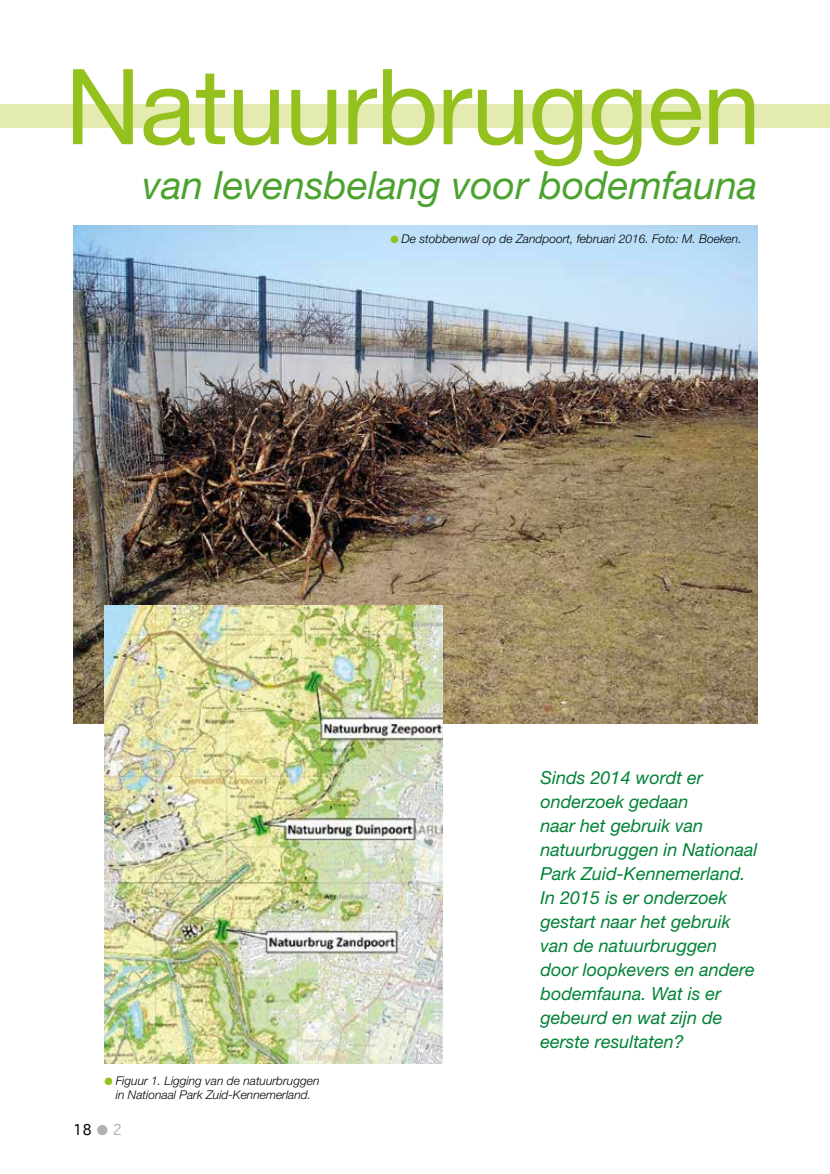
<style>
.page{position:relative;width:830px;height:1174px;background:#fff}
.page>*{position:absolute;margin:0;border:0;box-sizing:border-box;transform-origin:0 0}
.t1{font:105px "Helvetica Neue LT Std";letter-spacing:-.01em;color:#95c11f}
.t2{font:italic 39px "Helvetica Neue LT Std";color:#4ca22f}
.t3{font:italic 18px/24px "Helvetica Neue LT Std";color:#008237}
.t4{font:14.25px "Geneva";color:#000}
.t5{font:italic 300 12px/14.4px "Helvetica Neue LT Std";color:#000;text-align:center}
.s1{color:#95c11f}
.s2{color:#b3b2b2}
</style>
<div class="page">
<div style="left:0;top:104px;width:829px;height:24px;background:#e4ebb1"></div>
<img style="left:73px;top:226px;width:683px;height:497px">
<img style="left:105px;top:605px;width:337px;height:458px">
<h1 class="t1" style="left:65px;top:44px;width:697px">Natuurbruggen</h1>
<h2 class="t2" style="left:142px;top:162px;width:616px">van levensbelang voor bodemfauna</h2>
<p class="t5" style="left:390px;top:232px;width:352px"><span class="s1">●</span> De stobbenwal op de Zandpoort, februari 2016. Foto: M. Boeken.</p>
<p class="t5" style="left:105px;top:1073px;width:216px"><span class="s1">●</span> Figuur 1. Ligging van de natuurbruggen in Nationaal Park Zuid-Kennemerland.</p>
<p class="t4" style="left:73px;top:1121px;width:51px">18<span class="s2">●2</span></p>
<p class="t3" style="left:540px;top:765px;width:218px">Sinds 2014 wordt er onderzoek gedaan<br>naar het gebruik van natuurbruggen in Nationaal<br>Park Zuid-Kennemerland.<br>In 2015 is er onderzoek gestart naar het gebruik van de natuurbruggen door loopkevers en andere bodemfauna. Wat is er gebeurd en wat zijn de eerste resultaten?</p>
</div>
